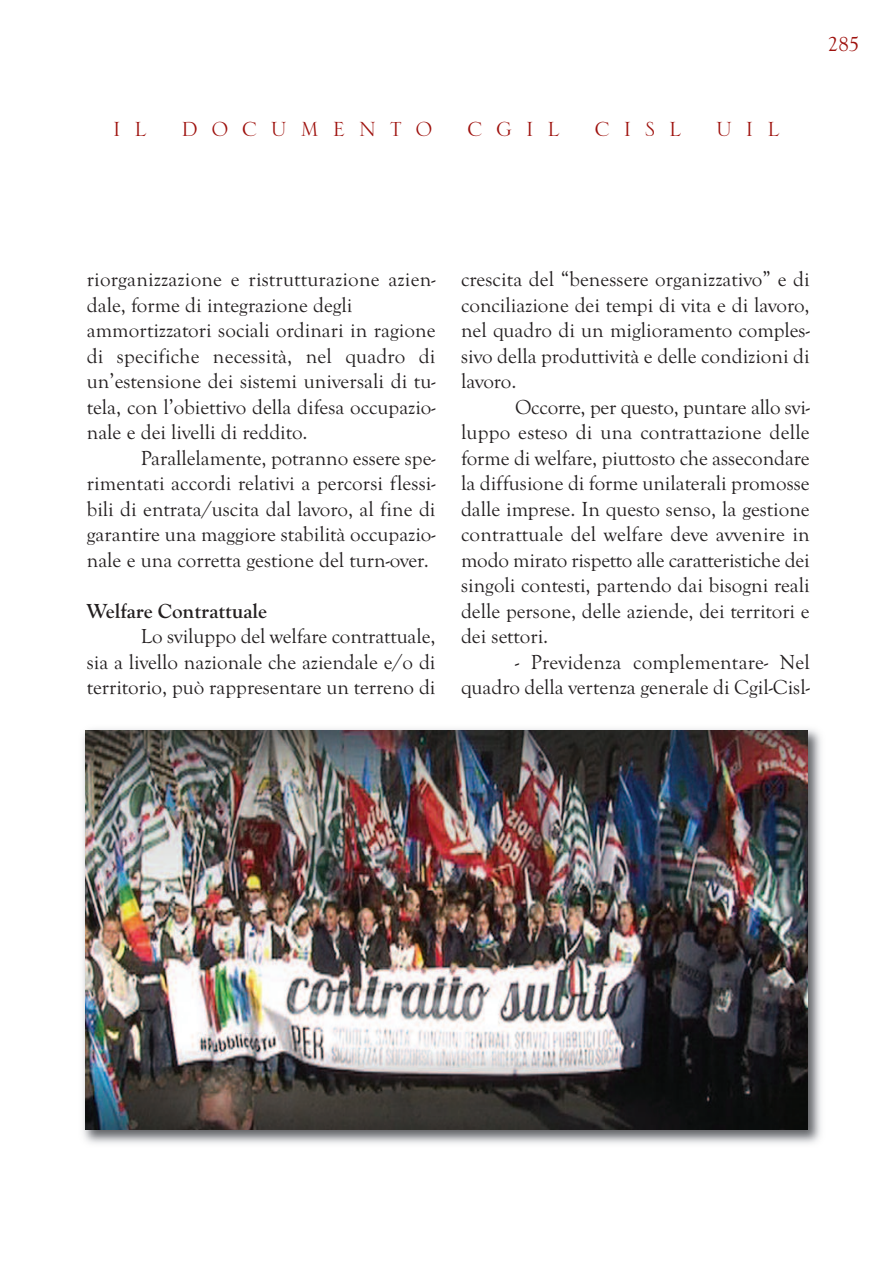
<style>
.page{position:relative;width:893px;height:1263px;background:#fff}
.page>*{position:absolute;margin:0;border:0;box-sizing:border-box;transform-origin:0 0}
.t1{font:27px "Serlio LH";letter-spacing:.5em;color:#9e110d}
.t2{font:21px/25.5px "Goudy Old Style T";color:#231f20;text-align:justify}
.t3{font:700 21px "Goudy Old Style T";color:#231f20}
.t4{font:21px "Goudy Old Style T";color:#9e110d}
</style>
<div class="page">
<img style="left:83px;top:729px;width:738px;height:415px">
<img style="left:85px;top:731px;width:723px;height:399px">
<p class="t1" style="left:113px;top:111px;width:35px">I L</p>
<p class="t1" style="left:181px;top:111px;width:252px">DOCUMENTO</p>
<p class="t1" style="left:467px;top:111px;width:94px">CGIL</p>
<p class="t1" style="left:594px;top:111px;width:88px">CISL</p>
<p class="t1" style="left:716px;top:111px;width:65px">UIL</p>
<p class="t4" style="left:828px;top:32px;width:33px">285</p>
<p class="t2" style="left:87px;top:266px;width:350px;text-align:left">riorganizzazione e ristrutturazione azien&shy;dale, forme di integrazione degli ammortizzatori sociali ordinari in ragione di specifiche necessità, nel quadro di un’estensione dei sistemi universali di tu&shy;tela, con l’obiettivo della difesa occupazio&shy;nale e dei livelli di reddito.</p>
<p class="t2" style="left:87px;top:445px;width:350px;text-indent:54px">Parallelamente, potranno essere spe&shy;rimentati accordi relativi a percorsi flessi&shy;bili di entrata/uscita dal lavoro, al fine di garantire una maggiore stabilità occupazio&shy;nale e una corretta gestione del turn-over.</p>
<p class="t3" style="left:87px;top:598px;width:182px">Welfare Contrattuale</p>
<p class="t2" style="left:87px;top:623px;width:350px;text-indent:54px">Lo sviluppo del welfare contrattuale, sia a livello nazionale che aziendale e/o di territorio, può rappresentare un terreno di</p>
<p class="t2" style="left:461px;top:266px;width:350px">crescita del “benessere organizzativo” e di conciliazione dei tempi di vita e di lavoro, nel quadro di un miglioramento comples&shy;sivo della produttività e delle condizioni di lavoro.</p>
<p class="t2" style="left:461px;top:394px;width:350px;text-indent:54px">Occorre, per questo, puntare allo svi&shy;luppo esteso di una contrattazione delle forme di welfare, piuttosto che assecondare la diffusione di forme unilaterali promosse dalle imprese. In questo senso, la gestione contrattuale del welfare deve avvenire in modo mirato rispetto alle caratteristiche dei singoli contesti, partendo dai bisogni reali delle persone, delle aziende, dei territori e dei settori.</p>
<p class="t2" style="left:461px;top:649px;width:350px;text-align:right">- Previdenza complementare- Nel quadro della vertenza generale di Cgil-Cisl-</p>
</div>
